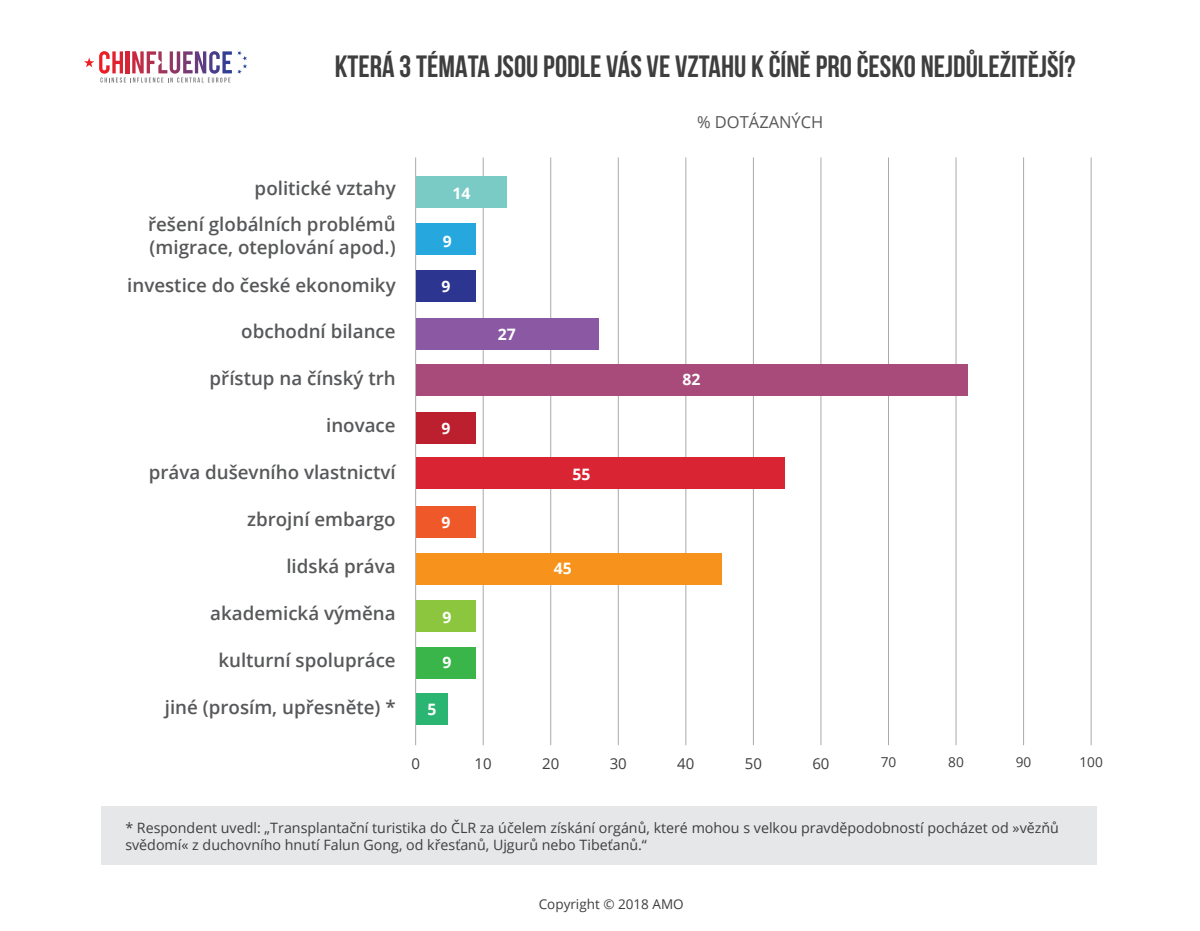
<style>
.page{position:relative;width:1200px;height:931px;background:#fff}
.page>*{position:absolute;margin:0;border:0;box-sizing:border-box;transform-origin:0 0}
.t1{font:700 30.75px "Bebas Neue";color:#3e3e3f}
.t2{font:600 18.75px/36.6px "Open Sans";color:#57585a;text-align:right}
.t3{font:16.5px "Open Sans";color:#57585a}
.t4{font:700 15.75px "Open Sans";color:#fff}
.t5{font:15px "Open Sans";color:#3e3e3f}
.t6{font:14.25px/17.1px "Open Sans";color:#3e3e3f}
.t7{font:13.65px "Open Sans";color:#3e3e3f}
.t8{font:13.5px "Open Sans";color:#3e3e3f}
</style>
<div class="page">
<div style="left:101px;top:805px;width:996px;height:59px;background:#e6e7e9"></div>
<svg style="left:84px;top:51px;width:163px;height:32px"></svg>
<hr style="left:415px;top:157px;width:1px;height:588px;background:#a8a9ad">
<hr style="left:483px;top:157px;width:1px;height:588px;background:#a8a9ad">
<hr style="left:551px;top:157px;width:1px;height:588px;background:#a8a9ad">
<hr style="left:618px;top:157px;width:1px;height:588px;background:#a8a9ad">
<hr style="left:686px;top:157px;width:1px;height:588px;background:#a8a9ad">
<hr style="left:753px;top:157px;width:1px;height:588px;background:#a8a9ad">
<hr style="left:821px;top:157px;width:1px;height:588px;background:#a8a9ad">
<hr style="left:888px;top:157px;width:1px;height:588px;background:#a8a9ad">
<hr style="left:956px;top:157px;width:1px;height:588px;background:#a8a9ad">
<hr style="left:1023px;top:157px;width:1px;height:588px;background:#a8a9ad">
<hr style="left:1091px;top:157px;width:1px;height:588px;background:#a8a9ad">
<div style="left:416px;top:224px;width:60px;height:31px;background:#26a7de"></div>
<div style="left:416px;top:177px;width:91px;height:31px;background:#7acac6"></div>
<div style="left:416px;top:270px;width:60px;height:31px;background:#2c358f"></div>
<div style="left:416px;top:412px;width:60px;height:31px;background:#bc1f2e"></div>
<div style="left:416px;top:507px;width:60px;height:31px;background:#ef5929"></div>
<div style="left:416px;top:600px;width:60px;height:31px;background:#8bc63e"></div>
<div style="left:416px;top:647px;width:60px;height:31px;background:#3ab54a"></div>
<div style="left:416px;top:693px;width:31px;height:30px;background:#2bb572"></div>
<div style="left:416px;top:553px;width:306px;height:31px;background:#f7931d"></div>
<div style="left:416px;top:457px;width:369px;height:31px;background:#d92533"></div>
<div style="left:416px;top:318px;width:183px;height:31px;background:#8b59a3"></div>
<div style="left:416px;top:364px;width:551px;height:31px;background:#a94b7a"></div>
<h1 class="t1" style="left:335px;top:49px;width:742px">KTERÁ 3 TÉMATA JSOU PODLE VÁS VE VZTAHU K ČÍNĚ PRO ČESKO NEJDŮLEŽITĚJŠÍ?</h1>
<p class="t3" style="left:697px;top:111px;width:128px">% DOTÁZANÝCH</p>
<p class="t2" style="left:148px;top:169px;width:249px">politické vztahy<br>řešení globálních problémů</p>
<p class="t2" style="left:127px;top:227px;width:270px;line-height:38.6px">(migrace, oteplování apod.) investice do české ekonomiky</p>
<p class="t2" style="left:241px;top:312px;width:156px">obchodní bilance</p>
<p class="t2" style="left:210px;top:359px;width:188px">přístup na čínský trh</p>
<p class="t2" style="left:326px;top:406px;width:71px">inovace</p>
<p class="t2" style="left:149px;top:453px;width:249px">práva duševního vlastnictví</p>
<p class="t2" style="left:247px;top:500px;width:150px">zbrojní embargo</p>
<p class="t2" style="left:286px;top:547px;width:111px">lidská práva</p>
<p class="t2" style="left:210px;top:594px;width:187px">akademická výměna</p>
<p class="t2" style="left:218px;top:641px;width:179px">kulturní spolupráce</p>
<p class="t2" style="left:165px;top:688px;width:232px">jiné (prosím, upřesněte) *</p>
<p class="t4" style="left:452px;top:182px;width:19px">14</p>
<p class="t4" style="left:443px;top:230px;width:10px">9</p>
<p class="t4" style="left:441px;top:275px;width:10px">9</p>
<p class="t4" style="left:441px;top:417px;width:10px">9</p>
<p class="t4" style="left:441px;top:511px;width:10px">9</p>
<p class="t4" style="left:443px;top:606px;width:10px">9</p>
<p class="t4" style="left:443px;top:651px;width:10px">9</p>
<p class="t4" style="left:427px;top:698px;width:10px">5</p>
<p class="t4" style="left:498px;top:323px;width:19px">27</p>
<p class="t4" style="left:573px;top:463px;width:19px">55</p>
<p class="t4" style="left:554px;top:557px;width:19px">45</p>
<p class="t4" style="left:683px;top:368px;width:19px">82</p>
<p class="t5" style="left:411px;top:752px;width:10px">0</p>
<p class="t5" style="left:475px;top:752px;width:19px">10</p>
<p class="t5" style="left:542px;top:752px;width:19px">20</p>
<p class="t5" style="left:610px;top:752px;width:19px">30</p>
<p class="t5" style="left:677px;top:752px;width:19px">40</p>
<p class="t5" style="left:745px;top:752px;width:19px">50</p>
<p class="t5" style="left:812px;top:752px;width:19px">60</p>
<p class="t7" style="left:881px;top:752px;width:17px">70</p>
<p class="t7" style="left:948px;top:752px;width:17px">80</p>
<p class="t7" style="left:1016px;top:752px;width:17px">90</p>
<p class="t7" style="left:1079px;top:752px;width:25px">100</p>
<p class="t6" style="left:125px;top:819px;width:935px">* Respondent uvedl: „Transplantační turistika do ČLR za účelem získání orgánů, které mohou s velkou pravděpodobností pocházet od »vězňů svědomí« z duchovního hnutí Falun Gong, od křesťanů, Ujgurů nebo Tibeťanů.“</p>
<p class="t8" style="left:539px;top:894px;width:147px">Copyright © 2018 AMO</p>
</div>
